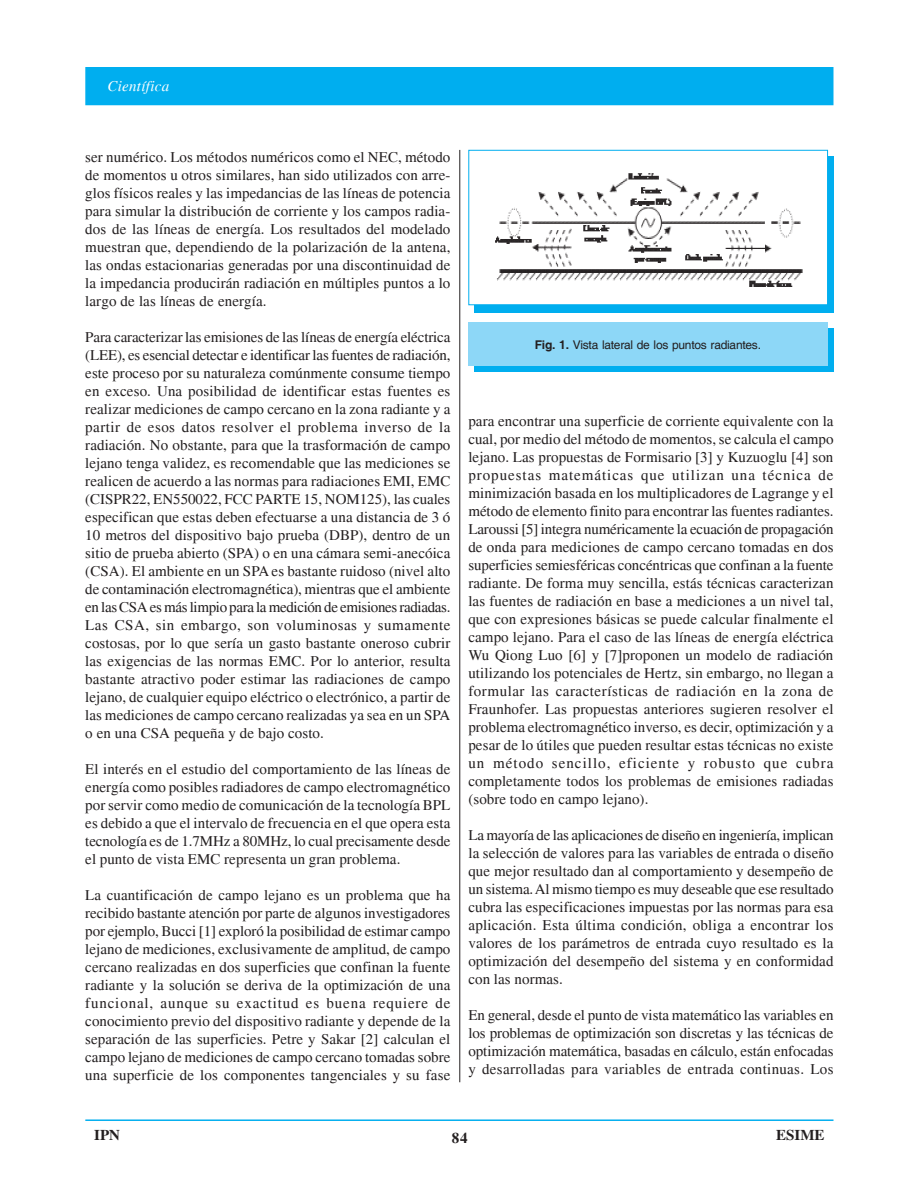
<style>
.page{position:relative;width:920px;height:1187px;background:#fff}
.page>*{position:absolute;margin:0;border:0;box-sizing:border-box;transform-origin:0 0}
.t1{font:15px/18px "Times";letter-spacing:.005em;color:#231f20;text-align:justify}
.t2{font:700 15px "Times";color:#231f20}
.t3{font:italic 15px "Times";letter-spacing:.02em;color:#fff}
.t4{font:12px "Helvetica";letter-spacing:-.02em;color:#231f20}
.s1{font-weight:700}
</style>
<div class="page">
<div style="left:85px;top:67px;width:748px;height:38px;background:#00aeef"></div>
<hr style="left:85px;top:1119px;width:748px;height:2px;background:#00aeef">
<hr style="left:459px;top:150px;width:1px;height:932px;background:#231f20">
<div style="left:474px;top:156px;width:359px;height:157px;background:#00aeef"></div>
<div style="left:468px;top:150px;width:360px;height:155px;background:#fff;border:1px solid #00aeef"></div>
<div style="left:474px;top:328px;width:359px;height:44px;background:#00aeef"></div>
<div style="left:468px;top:322px;width:360px;height:44px;background:#8dd7f7"></div>
<img style="left:495px;top:173px;width:308px;height:114px">
<p class="t3" style="left:107px;top:77px;width:63px">Científica</p>
<p class="t1" style="left:85px;top:148px;width:367px">ser numérico. Los métodos numéricos como el NEC, método de momentos u otros similares, han sido utilizados con arre&shy;glos físicos reales y las impedancias de las líneas de potencia para simular la distribución de corriente y los campos radia&shy;dos de las líneas de energía. Los resultados del modelado muestran que, dependiendo de la polarización de la antena, las ondas estacionarias generadas por una discontinuidad de la impedancia producirán radiación en múltiples puntos a lo largo de las líneas de energía.</p>
<p class="t1" style="left:85px;top:328px;width:367px">Para caracterizar las emisiones de las líneas de energía eléctrica (LEE), es esencial detectar e identificar las fuentes de radiación, este proceso por su naturaleza comúnmente consume tiempo en exceso. Una posibilidad de identificar estas fuentes es realizar mediciones de campo cercano en la zona radiante y a partir de esos datos resolver el problema inverso de la radiación. No obstante, para que la trasformación de campo lejano tenga validez, es recomendable que las mediciones se realicen de acuerdo a las normas para radiaciones EMI, EMC (CISPR22, EN550022, FCC PARTE 15, NOM125), las cuales especifican que estas deben efectuarse a una distancia de 3 ó 10 metros del dispositivo bajo prueba (DBP), dentro de un sitio de prueba abierto (SPA) o en una cámara semi-anecóica (CSA). El ambiente en un SPA es bastante ruidoso (nivel alto de contaminación electromagnética), mientras que el ambiente en las CSA es más limpio para la medición de emisiones radiadas.<br>Las CSA, sin embargo, son voluminosas y sumamente costosas, por lo que sería un gasto bastante oneroso cubrir las exigencias de las normas EMC. Por lo anterior, resulta bastante atractivo poder estimar las radiaciones de campo lejano, de cualquier equipo eléctrico o electrónico, a partir de las mediciones de campo cercano realizadas ya sea en un SPA o en una CSA pequeña y de bajo costo.</p>
<p class="t1" style="left:85px;top:760px;width:367px">El interés en el estudio del comportamiento de las líneas de energía como posibles radiadores de campo electromagnético por servir como medio de comunicación de la tecnología BPL es debido a que el intervalo de frecuencia en el que opera esta tecnología es de 1.7MHz a 80MHz, lo cual precisamente desde el punto de vista EMC representa un gran problema.</p>
<p class="t1" style="left:85px;top:886px;width:367px">La cuantificación de campo lejano es un problema que ha recibido bastante atención por parte de algunos investigadores por ejemplo, Bucci [1] exploró la posibilidad de estimar campo lejano de mediciones, exclusivamente de amplitud, de campo cercano realizadas en dos superficies que confinan la fuente radiante y la solución se deriva de la optimización de una funcional, aunque su exactitud es buena requiere de conocimiento previo del dispositivo radiante y depende de la separación de las superficies. Petre y Sakar [2] calculan el campo lejano de mediciones de campo cercano tomadas sobre una superficie de los componentes tangenciales y su fase</p>
<p class="t4" style="left:535px;top:337px;width:228px"><span class="s1">Fig. 1.</span> Vista lateral de los puntos radiantes.</p>
<p class="t1" style="left:468px;top:411px;width:367px">para encontrar una superficie de corriente equivalente con la cual, por medio del método de momentos, se calcula el campo lejano. Las propuestas de Formisario [3] y Kuzuoglu [4] son propuestas matemáticas que utilizan una técnica de minimización basada en los multiplicadores de Lagrange y el método de elemento finito para encontrar las fuentes radiantes.<br>Laroussi [5] integra numéricamente la ecuación de propagación de onda para mediciones de campo cercano tomadas en dos superficies semiesféricas concéntricas que confinan a la fuente radiante. De forma muy sencilla, estás técnicas caracterizan las fuentes de radiación en base a mediciones a un nivel tal, que con expresiones básicas se puede calcular finalmente el campo lejano. Para el caso de las líneas de energía eléctrica Wu Qiong Luo [6] y [7]proponen un modelo de radiación utilizando los potenciales de Hertz, sin embargo, no llegan a formular las características de radiación en la zona de Fraunhofer. Las propuestas anteriores sugieren resolver el problema electromagnético inverso, es decir, optimización y a pesar de lo útiles que pueden resultar estas técnicas no existe un método sencillo, eficiente y robusto que cubra completamente todos los problemas de emisiones radiadas (sobre todo en campo lejano).</p>
<p class="t1" style="left:468px;top:825px;width:367px">La mayoría de las aplicaciones de diseño en ingeniería, implican la selección de valores para las variables de entrada o diseño que mejor resultado dan al comportamiento y desempeño de un sistema. Al mismo tiempo es muy deseable que ese resultado cubra las especificaciones impuestas por las normas para esa aplicación. Esta última condición, obliga a encontrar los valores de los parámetros de entrada cuyo resultado es la optimización del desempeño del sistema y en conformidad con las normas.</p>
<p class="t1" style="left:468px;top:1005px;width:367px">En general, desde el punto de vista matemático las variables en los problemas de optimización son discretas y las técnicas de optimización matemática, basadas en cálculo, están enfocadas y desarrolladas para variables de entrada continuas. Los</p>
<p class="t2" style="left:94px;top:1126px;width:27px">IPN</p>
<p class="t2" style="left:776px;top:1126px;width:50px">ESIME</p>
<p class="t2" style="left:452px;top:1129px;width:17px">84</p>
</div>
